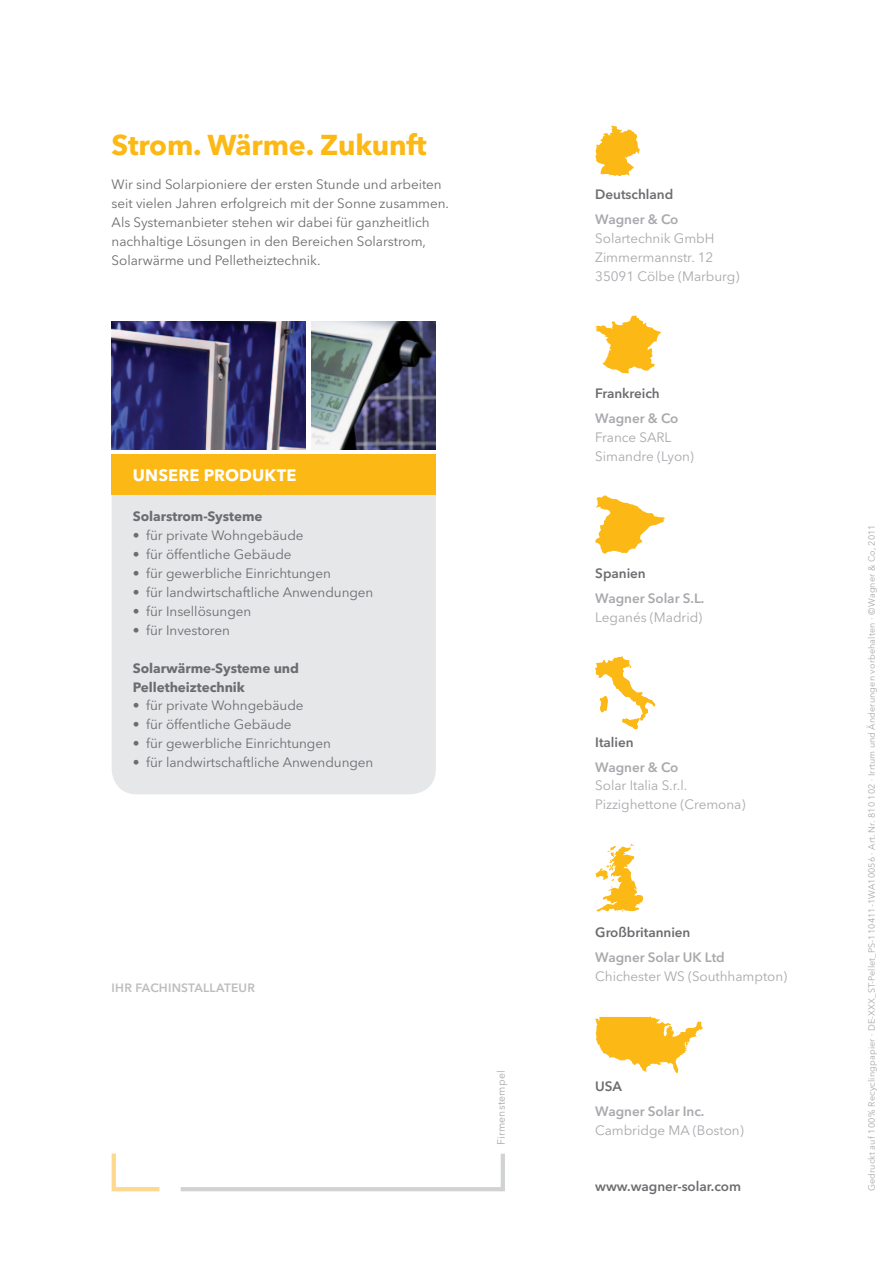
<style>
.page{position:relative;width:893px;height:1263px;background:#fff}
.page>*{position:absolute;margin:0;border:0;box-sizing:border-box;transform-origin:0 0}
.t1{font:700 28.5px "Avenir Next LT Pro";letter-spacing:-.005em;color:#fcb814}
.t2{font:700 16.5px "Avenir Next LT Pro";letter-spacing:.005em;color:#fff}
.t3{font:13.5px/18.9px "Avenir Next LT Pro";letter-spacing:-.005em;color:#6c6d70}
.t4{font:13.5px/18.9px "Avenir Next LT Pro";letter-spacing:-.005em;color:#a8a9ad}
.t5{font:600 13.5px "Avenir Next LT Pro";letter-spacing:-.005em;color:#a8a9ad}
.t6{font:600 13.5px "Avenir Next LT Pro";letter-spacing:-.005em;color:#6c6d70}
.t7{font:700 13.5px/18.9px "Avenir Next LT Pro";letter-spacing:-.005em;color:#6c6d70}
.t8{font:600 12px "Avenir Next LT Pro";letter-spacing:.02em;color:#bcbdc0}
.t9{font:10.5px "Avenir Next LT Pro";letter-spacing:.02em;color:#a8a9ad}
.t10{font:9px "Avenir Next LT Pro";letter-spacing:.015em;color:#a8a9ad}
</style>
<div class="page">
<svg style="left:111px;top:1153px;width:49px;height:39px"></svg>
<svg style="left:180px;top:1153px;width:325px;height:39px"></svg>
<svg style="left:595px;top:844px;width:49px;height:68px"></svg>
<svg style="left:595px;top:315px;width:66px;height:58px"></svg>
<svg style="left:595px;top:126px;width:45px;height:50px"></svg>
<svg style="left:595px;top:495px;width:70px;height:59px"></svg>
<svg style="left:595px;top:1016px;width:108px;height:57px"></svg>
<svg style="left:595px;top:656px;width:60px;height:73px"></svg>
<img style="left:112px;top:322px;width:194px;height:127px">
<img style="left:311px;top:322px;width:125px;height:127px">
<div style="left:112px;top:454px;width:324px;height:340px;background:#e6e7e9;border-radius:26px"></div>
<div style="left:112px;top:454px;width:324px;height:40px;background:#fcb814"></div>
<h1 class="t1" style="left:112px;top:127px;width:317px">Strom. Wärme. Zukunft</h1>
<p class="t3" style="left:112px;top:175px;width:339px">Wir sind Solarpioniere der ersten Stunde und arbeiten seit vielen Jahren erfolgreich mit der Sonne zusammen.<br>Als Systemanbieter stehen wir dabei für ganzheitlich nachhaltige Lösungen in den Bereichen Solarstrom, Solarwärme und Pelletheiztechnik.</p>
<p class="t2" style="left:133px;top:466px;width:165px">UNSERE PRODUKTE</p>
<p class="t7" style="left:133px;top:507px;width:131px">Solarstrom-Systeme</p>
<p class="t3" style="left:133px;top:526px;width:172px">• für private Wohngebäude</p>
<p class="t3" style="left:133px;top:545px;width:160px">• für öffentliche Gebäude</p>
<p class="t3" style="left:133px;top:564px;width:200px">• für gewerbliche Einrichtungen</p>
<p class="t3" style="left:133px;top:583px;width:242px">• für landwirtschaftliche Anwendungen</p>
<p class="t3" style="left:133px;top:602px;width:120px">• für Insellösungen</p>
<p class="t3" style="left:133px;top:621px;width:99px">• für Investoren</p>
<p class="t7" style="left:133px;top:658px;width:168px">Solarwärme-Systeme und<br>Pelletheiztechnik</p>
<p class="t3" style="left:133px;top:696px;width:172px">• für private Wohngebäude</p>
<p class="t3" style="left:133px;top:715px;width:160px">• für öffentliche Gebäude</p>
<p class="t3" style="left:133px;top:734px;width:200px">• für gewerbliche Einrichtungen</p>
<p class="t3" style="left:133px;top:753px;width:242px">• für landwirtschaftliche Anwendungen</p>
<p class="t8" style="left:112px;top:981px;width:145px">IHR FACHINSTALLATEUR</p>
<p class="t9" style="left:495px;top:1145px;width:76px;rotate:-90deg">Firmenstempel</p>
<p class="t6" style="left:595px;top:186px;width:79px">Deutschland</p>
<p class="t5" style="left:595px;top:211px;width:85px">Wagner &amp; Co</p>
<p class="t4" style="left:595px;top:229px;width:146px">Solartechnik GmbH<br>Zimmermannstr. 12<br>35091 Cölbe (Marburg)</p>
<p class="t6" style="left:595px;top:385px;width:66px">Frankreich</p>
<p class="t5" style="left:595px;top:410px;width:85px">Wagner &amp; Co</p>
<p class="t4" style="left:595px;top:428px;width:100px">France SARL<br>Simandre (Lyon)</p>
<p class="t6" style="left:595px;top:565px;width:52px">Spanien</p>
<p class="t5" style="left:595px;top:590px;width:111px">Wagner Solar S.L.</p>
<p class="t4" style="left:595px;top:608px;width:108px">Leganés (Madrid)</p>
<p class="t6" style="left:595px;top:734px;width:40px">Italien</p>
<p class="t5" style="left:595px;top:759px;width:85px">Wagner &amp; Co</p>
<p class="t4" style="left:595px;top:776px;width:152px">Solar Italia S.r.l.<br>Pizzighettone (Cremona)</p>
<p class="t6" style="left:595px;top:924px;width:97px">Großbritannien</p>
<p class="t5" style="left:595px;top:949px;width:131px">Wagner Solar UK Ltd</p>
<p class="t4" style="left:595px;top:967px;width:193px">Chichester WS (Southhampton)</p>
<p class="t6" style="left:595px;top:1078px;width:28px">USA</p>
<p class="t5" style="left:595px;top:1103px;width:111px">Wagner Solar Inc.</p>
<p class="t4" style="left:595px;top:1120px;width:150px">Cambridge MA (Boston)</p>
<p class="t6" style="left:595px;top:1178px;width:147px">www.wagner-solar.com</p>
<p class="t10" style="left:866px;top:1191px;width:668px;rotate:-90deg">Gedruckt auf 100 % Recyclingpapier · DE-XXX_ST-Pellet_PS-110411-1WA10056 · Art. Nr. 810 102 · Irrtum und Änderungen vorbehalten · ©Wagner &amp; Co, 2011</p>
</div>
